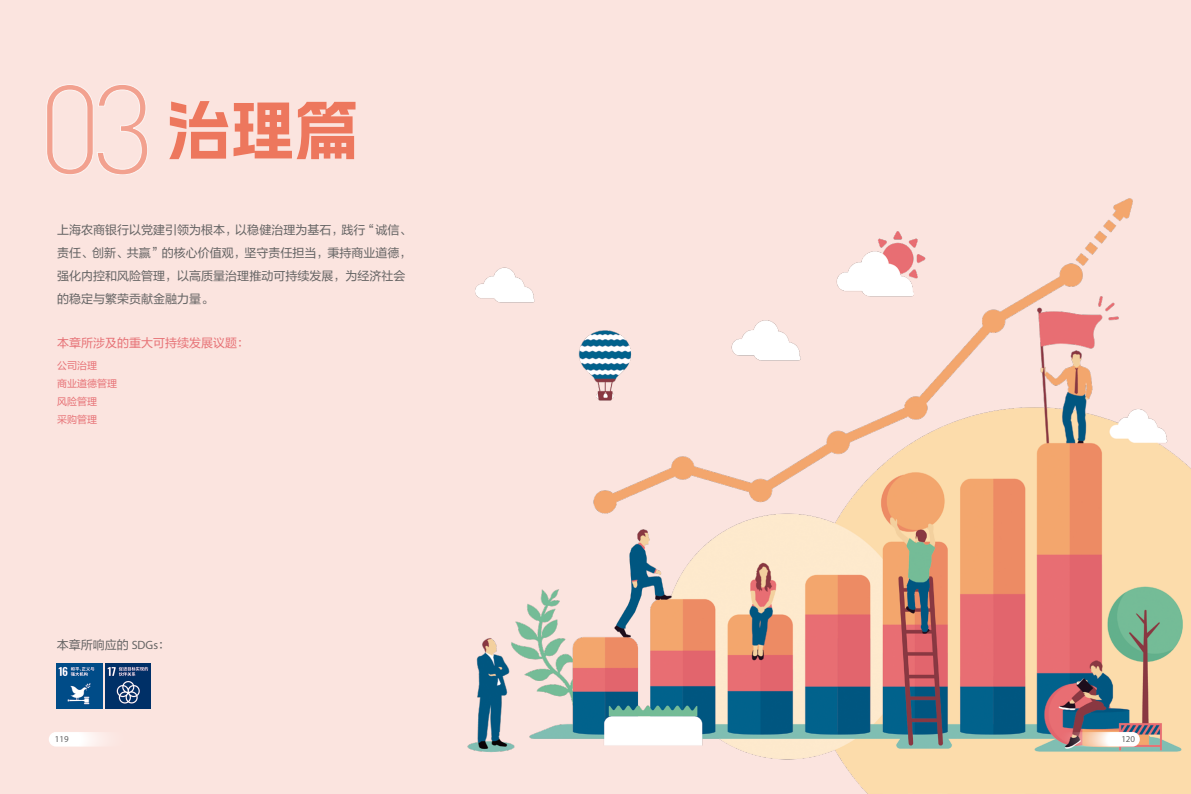
<style>
.page{position:relative;width:1191px;height:794px;background:#fbe4df}
.page>*{position:absolute;margin:0;border:0;box-sizing:border-box;transform-origin:0 0}
.t1{font:700 64px "Alimama Shu Hei Ti";color:#ed775d}
.t2{font:12px/23px "FZLTHJW GB1 0";color:#656464}
.t3{font:12px "FZLTHJW GB1 0";color:#e77377}
.t4{font:10px/18px "FZLTHJW GB1 0";color:#e77377}
.t5{font:9px "Myriad Pro";color:#656464}
.s1{font-family:"DIN";font-weight:300;font-size:124.6px}
.s2{font-family:"Myriad Pro"}
</style>
<div class="page">
<img style="left:467px;top:198px;width:724px;height:596px">
<img style="left:57px;top:663px;width:45px;height:46px">
<img style="left:105px;top:663px;width:46px;height:46px">
<svg style="left:1055px;top:732px;width:84px;height:14px"></svg>
<svg style="left:49px;top:732px;width:85px;height:14px"></svg>
<h1 class="t1" style="left:38px;top:98px;width:322px"><span class="s1">03</span> 治理篇</h1>
<p class="t2" style="left:57px;top:219px;width:355px">上海农商银行以党建引领为根本，以稳健治理为基石，践行“诚信、责任、创新、共赢”的核心价值观，坚守责任担当，秉持商业道德，强化内控和风险管理，以高质量治理推动可持续发展，为经济社会的稳定与繁荣贡献金融力量。</p>
<p class="t3" style="left:57px;top:336px;width:194px">本章所涉及的重大可持续发展议题：</p>
<p class="t4" style="left:57px;top:357px;width:61px">公司治理<br>商业道德管理风险管理<br>采购管理</p>
<p class="t2" style="left:57px;top:634px;width:115px">本章所响应的 <span class="s2">SDGs</span>：</p>
<p class="t5" style="left:55px;top:733px;width:15px">119</p>
<p class="t5" style="left:1121px;top:733px;width:15px">120</p>
</div>
